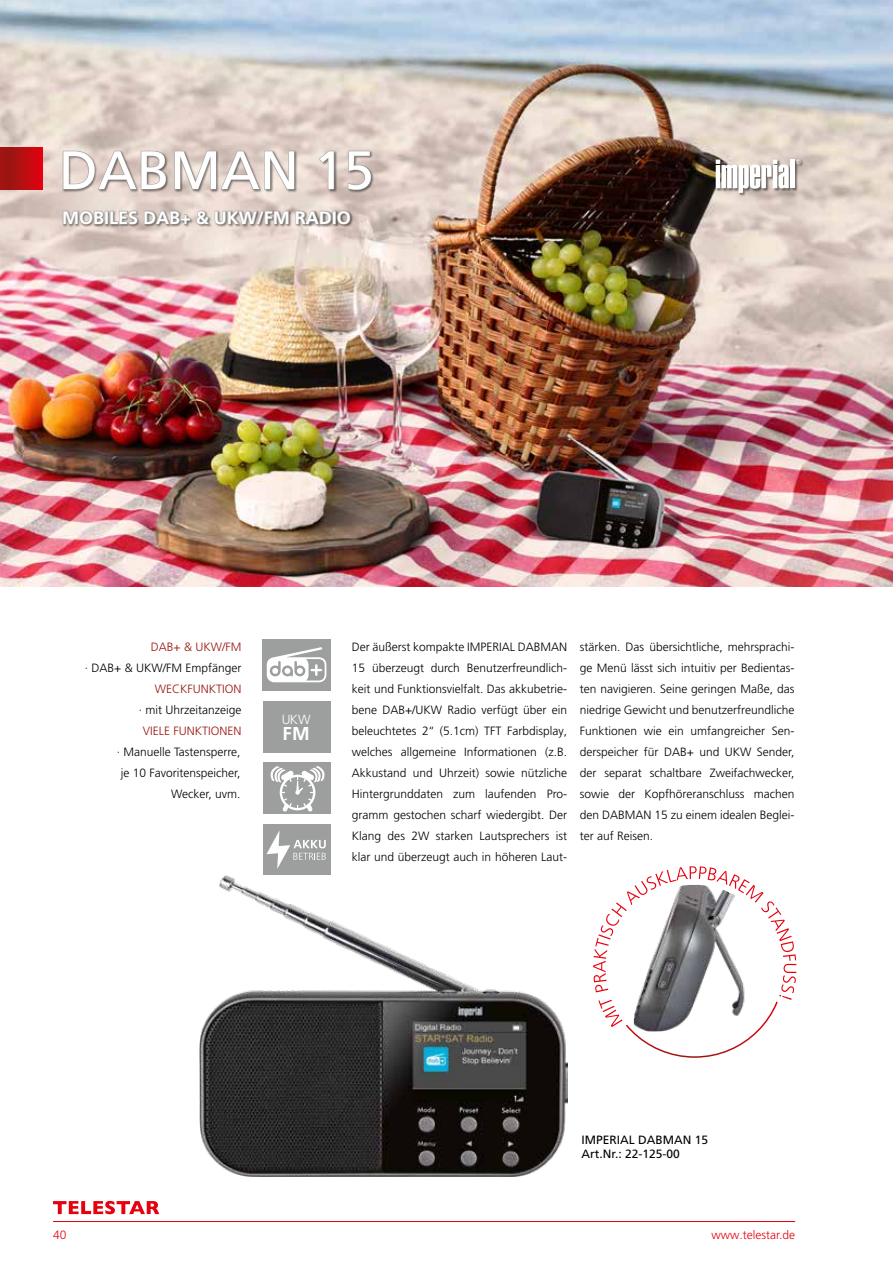
<style>
.page{position:relative;width:893px;height:1263px;background:#fff}
.page>*{position:absolute;margin:0;border:0;box-sizing:border-box;transform-origin:0 0}
.t1{font:54px "Frutiger LT Pro";color:#fff}
.t2{font:700 18.6px "Frutiger LT Pro";color:#fff}
.t3{font:700 18px "Frutiger LT Pro";color:#fff}
.t4{font:300 13.2px "Frutiger LT Pro";color:#fff}
.t5{font:300 12px/21px "Frutiger LT Pro";color:#000;text-align:justify}
.t6{font:300 12px "Frutiger LT Pro";color:#9a1511}
.t7{font:12px/14.4px "Frutiger LT Pro";color:#000}
.t8{font:300 12px "Frutiger LT Pro";color:#e7000e}
</style>
<div class="page">
<svg style="left:53px;top:1201px;width:106px;height:13px"></svg>
<hr style="left:53px;top:1221px;width:742px;height:1px;background:#e7000e">
<img style="left:0;top:0;width:893px;height:587px">
<div style="left:263px;top:640px;width:68px;height:51px;background:#9d9e9e"></div>
<svg style="left:267px;top:647px;width:59px;height:35px"></svg>
<div style="left:263px;top:701px;width:68px;height:51px;background:#9d9e9e"></div>
<div style="left:263px;top:762px;width:68px;height:51px;background:#9d9e9e"></div>
<svg style="left:270px;top:766px;width:55px;height:46px"></svg>
<div style="left:263px;top:824px;width:68px;height:51px;background:#9d9e9e"></div>
<svg style="left:266px;top:831px;width:60px;height:38px"></svg>
<img style="left:200px;top:875px;width:368px;height:301px">
<svg style="left:0;top:147px;width:42px;height:42px;background:#b60e10"></svg>
<div style="left:62px;top:151px;width:312px;height:42px;background:#000;opacity:.5"></div>
<svg style="left:63px;top:151px;width:104px;height:39px;background:#b1a5a0"></svg>
<svg style="left:174px;top:151px;width:121px;height:39px;background:#b1a7a1"></svg>
<svg style="left:319px;top:151px;width:16px;height:39px"></svg>
<svg style="left:347px;top:151px;width:24px;height:39px"></svg>
<div style="left:62px;top:211px;width:291px;height:17px;background:#000;opacity:.5"></div>
<svg style="left:63px;top:209px;width:75px;height:17px"></svg>
<svg style="left:144px;top:207px;width:145px;height:22px;background:#bbb1ab"></svg>
<svg style="left:295px;top:209px;width:56px;height:16px"></svg>
<div style="left:715px;top:159px;width:89px;height:37px;background:#000;opacity:.5"></div>
<svg style="left:716px;top:160px;width:73px;height:33px"></svg>
<hr style="left:790px;top:160px;width:4px;height:28px;background:#fff">
<svg style="left:796px;top:160px;width:4px;height:4px"></svg>
<svg style="left:561px;top:875px;width:217px;height:201px"></svg>
<h1 class="t1" style="left:59px;top:139px;width:316px">DABMAN 15</h1>
<h3 class="t3" style="left:62px;top:207px;width:290px">MOBILES DAB+ &amp; UKW/FM RADIO</h3>
<p class="t6" style="left:151px;top:640px;width:92px">DAB+ &amp; UKW/FM</p>
<p class="t5" style="left:85px;top:657px;width:158px">· DAB+ &amp; UKW/FM Empfänger</p>
<p class="t6" style="left:155px;top:682px;width:88px">WECKFUNKTION</p>
<p class="t5" style="left:139px;top:699px;width:104px">· mit Uhrzeitanzeige</p>
<p class="t6" style="left:143px;top:724px;width:100px">VIELE FUNKTIONEN</p>
<p class="t5" style="left:117px;top:741px;width:125px;text-align:right">· Manuelle Tastensperre, je 10 Favoritenspeicher,<br>Wecker, uvm.</p>
<p class="t4" style="left:282px;top:711px;width:30px">UKW</p>
<h2 class="t2" style="left:283px;top:723px;width:29px">FM</h2>
<p class="t5" style="left:352px;top:636px;width:217px">Der äußerst kompakte IMPERIAL DABMAN 15 überzeugt durch Benutzerfreundlich&shy;keit und Funktionsvielfalt. Das akkubetrie&shy;bene DAB+/UKW Radio verfügt über ein beleuchtetes 2‘‘ (5.1cm) TFT Farbdisplay, welches allgemeine Informationen (z.B.<br>Akkustand und Uhrzeit) sowie nützliche Hintergrunddaten zum laufenden Pro&shy;gramm gestochen scharf wiedergibt. Der Klang des 2W starken Lautsprechers ist klar und überzeugt auch in höheren Laut-</p>
<p class="t5" style="left:580px;top:636px;width:216px">stärken. Das übersichtliche, mehrsprachi&shy;ge Menü lässt sich intuitiv per Bedientas&shy;ten navigieren. Seine geringen Maße, das niedrige Gewicht und benutzerfreundliche Funktionen wie ein umfangreicher Sen&shy;derspeicher für DAB+ und UKW Sender, der separat schaltbare Zweifachwecker, sowie der Kopfhöreranschluss machen den DABMAN 15 zu einem idealen Beglei&shy;ter auf Reisen.</p>
<p class="t7" style="left:582px;top:1132px;width:128px">IMPERIAL DABMAN 15<br>Art.Nr.: 22-125-00</p>
<p class="t8" style="left:53px;top:1228px;width:15px">40</p>
<p class="t8" style="left:712px;top:1228px;width:85px">www.telestar.de</p>
</div>
